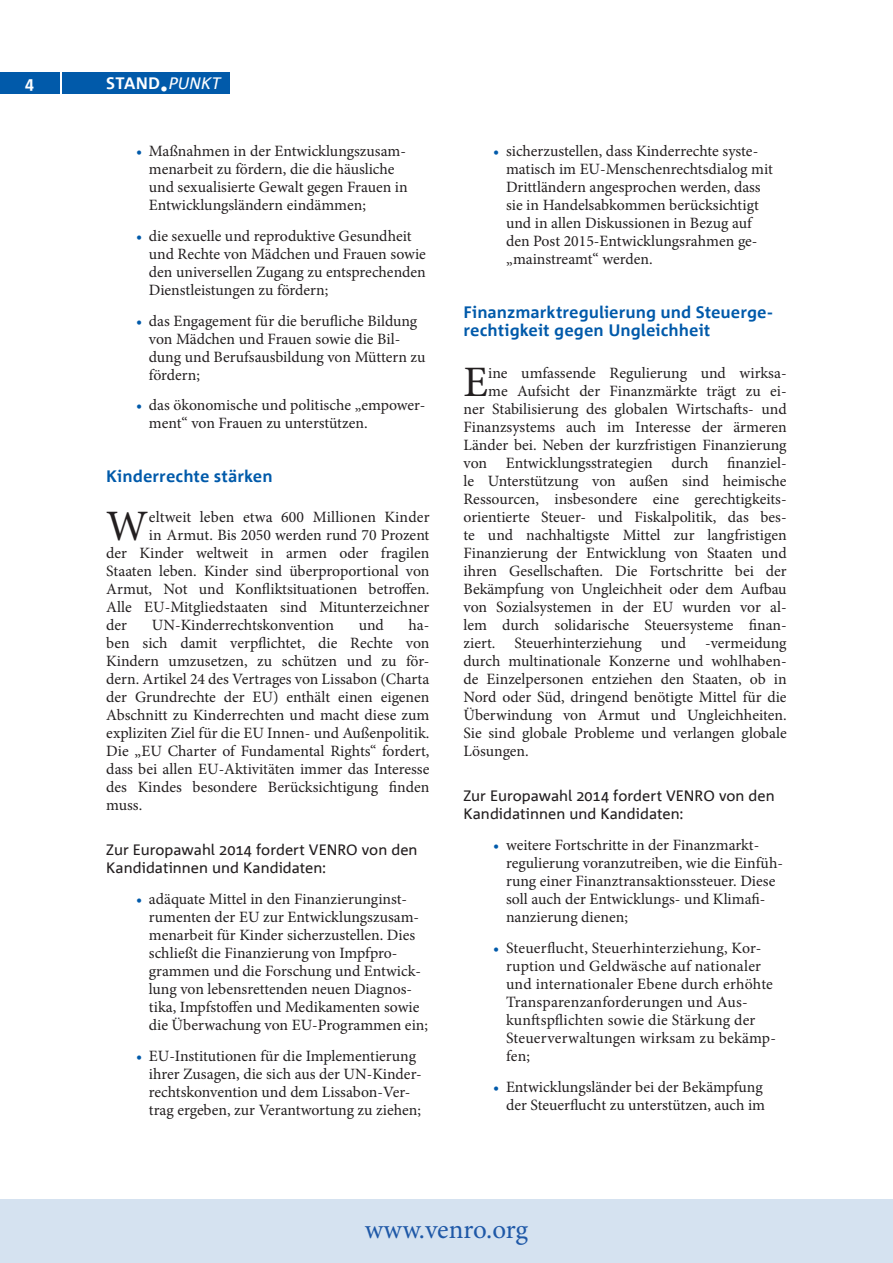
<style>
.page{position:relative;width:893px;height:1263px;background:#fff}
.page>*{position:absolute;margin:0;border:0;box-sizing:border-box;transform-origin:0 0}
.t1{font:43.5px "Minion Pro";color:#231f20}
.t2{font:27px "Minion Pro";letter-spacing:-.005em;color:#1e58a7}
.t3{font:700 16.5px/18px "Corpid Office";color:#015aaa}
.t4{font:700 16.5px "Corpid Office";letter-spacing:.005em;color:#fff}
.t5{font:15.75px/18px "Minion Pro";color:#231f20}
.t6{font:15px/18px "Corpid Office";color:#231f20}
.s1{font-size:33px}
.s2{font-weight:400;font-style:italic}
.s3{color:#015aaa}
</style>
<div class="page">
<div style="left:62px;top:72px;width:168px;height:22px;background:#015aaa"></div>
<div style="left:0;top:1199px;width:893px;height:64px;background:#d5e2f0"></div>
<div style="left:0;top:72px;width:59px;height:22px;background:#015aaa"></div>
<p class="t4" style="left:25px;top:75px;width:10px">4</p>
<p class="t4" style="left:106px;top:75px;width:116px">STAND<span class="s1">.</span><span class="s2">PUNKT</span></p>
<p class="t5" style="left:149px;top:142px;width:260px;text-indent:-13px"><span class="s3">•</span> Maßnahmen in der Entwicklungszusam&shy;menarbeit zu fördern, die die häusliche und sexualisierte Gewalt gegen Frauen in Entwicklungsländern eindämmen;</p>
<p class="t5" style="left:149px;top:227px;width:279px;text-indent:-13px"><span class="s3">•</span> die sexuelle und reproduktive Gesundheit und Rechte von Mädchen und Frauen sowie den universellen Zugang zu entsprechenden Dienstleistungen zu fördern;</p>
<p class="t5" style="left:149px;top:312px;width:278px;text-indent:-13px"><span class="s3">•</span> das Engagement für die berufliche Bildung von Mädchen und Frauen sowie die Bil&shy;dung und Berufsausbildung von Müttern zu fördern;</p>
<p class="t5" style="left:149px;top:396px;width:278px;text-indent:-13px"><span class="s3">•</span> das ökonomische und politische „empower&shy;ment“ von Frauen zu unterstützen.</p>
<p class="t3" style="left:106px;top:468px;width:168px">Kinderrechte stärken</p>
<h1 class="t1" style="left:106px;top:497px;width:44px">W</h1>
<p class="t5" style="left:149px;top:508px;width:282px">eltweit leben etwa 600 Millionen Kinder</p>
<p class="t5" style="left:149px;top:526px;width:282px">in Armut. Bis 2050 werden rund 70 Prozent</p>
<p class="t5" style="left:106px;top:544px;width:325px">der Kinder weltweit in armen oder fragilen</p>
<p class="t5" style="left:106px;top:562px;width:325px">Staaten leben. Kinder sind überproportional von</p>
<p class="t5" style="left:106px;top:580px;width:325px">Armut, Not und Konfliktsituationen betroffen.</p>
<p class="t5" style="left:106px;top:598px;width:325px">Alle EU-Mitgliedstaaten sind Mitunterzeichner</p>
<p class="t5" style="left:106px;top:616px;width:22px">der</p>
<p class="t5" style="left:152px;top:616px;width:184px">UN-Kinderrechtskonvention</p>
<p class="t5" style="left:359px;top:616px;width:27px">und</p>
<p class="t5" style="left:106px;top:616px;width:325px;text-align:justify;text-indent:302px">ha&shy;ben sich damit verpflichtet, die Rechte von Kindern umzusetzen, zu schützen und zu för&shy;dern. Artikel 24 des Vertrages von Lissabon (Charta der Grundrechte der EU) enthält einen eigenen Abschnitt zu Kinderrechten und macht diese zum expliziten Ziel für die EU Innen- und Außenpolitik.<br>Die „EU Charter of Fundamental Rights“ fordert, dass bei allen EU-Aktivitäten immer das Interesse des Kindes besondere Berücksichtigung finden muss.</p>
<p class="t6" style="left:106px;top:841px;width:313px">Zur Europawahl 2014 fordert VENRO von den<br>Kandidatinnen und Kandidaten:</p>
<p class="t5" style="left:149px;top:890px;width:281px;text-indent:-13px"><span class="s3">•</span> adäquate Mittel in den Finanzierunginst&shy;rumenten der EU zur Entwicklungszusam&shy;menarbeit für Kinder sicherzustellen. Dies schließt die Finanzierung von Impfpro&shy;grammen und die Forschung und Entwick&shy;lung von lebensrettenden neuen Diagnos&shy;tika, Impfstoffen und Medikamenten sowie die Überwachung von EU-Programmen ein;</p>
<p class="t5" style="left:149px;top:1047px;width:274px;text-indent:-13px"><span class="s3">•</span> EU-Institutionen für die Implementierung ihrer Zusagen, die sich aus der UN-Kinder&shy;rechtskonvention und dem Lissabon-Ver&shy;trag ergeben, zur Verantwortung zu ziehen;</p>
<p class="t5" style="left:506px;top:142px;width:268px;text-indent:-13px"><span class="s3">•</span> sicherzustellen, dass Kinderrechte syste&shy;matisch im EU-Menschenrechtsdialog mit Drittländern angesprochen werden, dass sie in Handelsabkommen berücksichtigt und in allen Diskussionen in Bezug auf den Post 2015-Entwicklungsrahmen ge-„mainstreamt“ werden.</p>
<p class="t3" style="left:463px;top:303px;width:310px">Finanzmarktregulierung und Steuerge&shy;rechtigkeit gegen Ungleichheit</p>
<h1 class="t1" style="left:463px;top:353px;width:26px">E</h1>
<p class="t5" style="left:488px;top:364px;width:300px">ine umfassende Regulierung und wirksa-</p>
<p class="t5" style="left:488px;top:382px;width:300px">me Aufsicht der Finanzmärkte trägt zu ei-</p>
<p class="t5" style="left:463px;top:400px;width:325px">ner Stabilisierung des globalen Wirtschafts- und</p>
<p class="t5" style="left:463px;top:418px;width:325px">Finanzsystems auch im Interesse der ärmeren</p>
<p class="t5" style="left:463px;top:436px;width:325px">Länder bei. Neben der kurzfristigen Finanzierung</p>
<p class="t5" style="left:463px;top:454px;width:325px">von Entwicklungsstrategien durch finanziel-</p>
<p class="t5" style="left:463px;top:472px;width:325px">le Unterstützung von außen sind heimische</p>
<p class="t5" style="left:463px;top:490px;width:325px">Ressourcen, insbesondere eine gerechtigkeits-</p>
<p class="t5" style="left:463px;top:508px;width:325px">orientierte Steuer- und Fiskalpolitik, das bes-</p>
<p class="t5" style="left:463px;top:526px;width:325px">te und nachhaltigste Mittel zur langfristigen</p>
<p class="t5" style="left:463px;top:544px;width:325px">Finanzierung der Entwicklung von Staaten und</p>
<p class="t5" style="left:463px;top:562px;width:325px">ihren Gesellschaften. Die Fortschritte bei der</p>
<p class="t5" style="left:463px;top:580px;width:325px">Bekämpfung von Ungleichheit oder dem Aufbau</p>
<p class="t5" style="left:463px;top:598px;width:325px">von Sozialsystemen in der EU wurden vor al-</p>
<p class="t5" style="left:463px;top:616px;width:325px">lem durch solidarische Steuersysteme finan-</p>
<p class="t5" style="left:463px;top:634px;width:325px">ziert. Steuerhinterziehung und -vermeidung</p>
<p class="t5" style="left:463px;top:652px;width:325px">durch multinationale Konzerne und wohlhaben-</p>
<p class="t5" style="left:463px;top:670px;width:325px">de Einzelpersonen entziehen den Staaten, ob in</p>
<p class="t5" style="left:463px;top:688px;width:325px">Nord oder Süd, dringend benötigte Mittel für die</p>
<p class="t5" style="left:463px;top:706px;width:325px">Überwindung von Armut und Ungleichheiten.</p>
<p class="t5" style="left:463px;top:724px;width:325px">Sie sind globale Probleme und verlangen globale</p>
<p class="t5" style="left:463px;top:742px;width:67px">Lösungen.</p>
<p class="t6" style="left:463px;top:787px;width:313px">Zur Europawahl 2014 fordert VENRO von den<br>Kandidatinnen und Kandidaten:</p>
<p class="t5" style="left:506px;top:836px;width:278px;text-indent:-13px"><span class="s3">•</span> weitere Fortschritte in der Finanzmarkt&shy;regulierung voranzutreiben, wie die Einfüh&shy;rung einer Finanztransaktionssteuer. Diese soll auch der Entwicklungs- und Klimafi&shy;nanzierung dienen;</p>
<p class="t5" style="left:506px;top:939px;width:272px;text-indent:-13px"><span class="s3">•</span> Steuerflucht, Steuerhinterziehung, Kor&shy;ruption und Geldwäsche auf nationaler und internationaler Ebene durch erhöhte Transparenzanforderungen und Aus&shy;kunftspflichten sowie die Stärkung der Steuerverwaltungen wirksam zu bekämp&shy;fen;</p>
<p class="t5" style="left:493px;top:1078px;width:273px;text-align:right"><span class="s3">•</span> Entwicklungsländer bei der Bekämpfung der Steuerflucht zu unterstützen, auch im</p>
<h2 class="t2" style="left:365px;top:1211px;width:165px">www.venro.org</h2>
</div>
